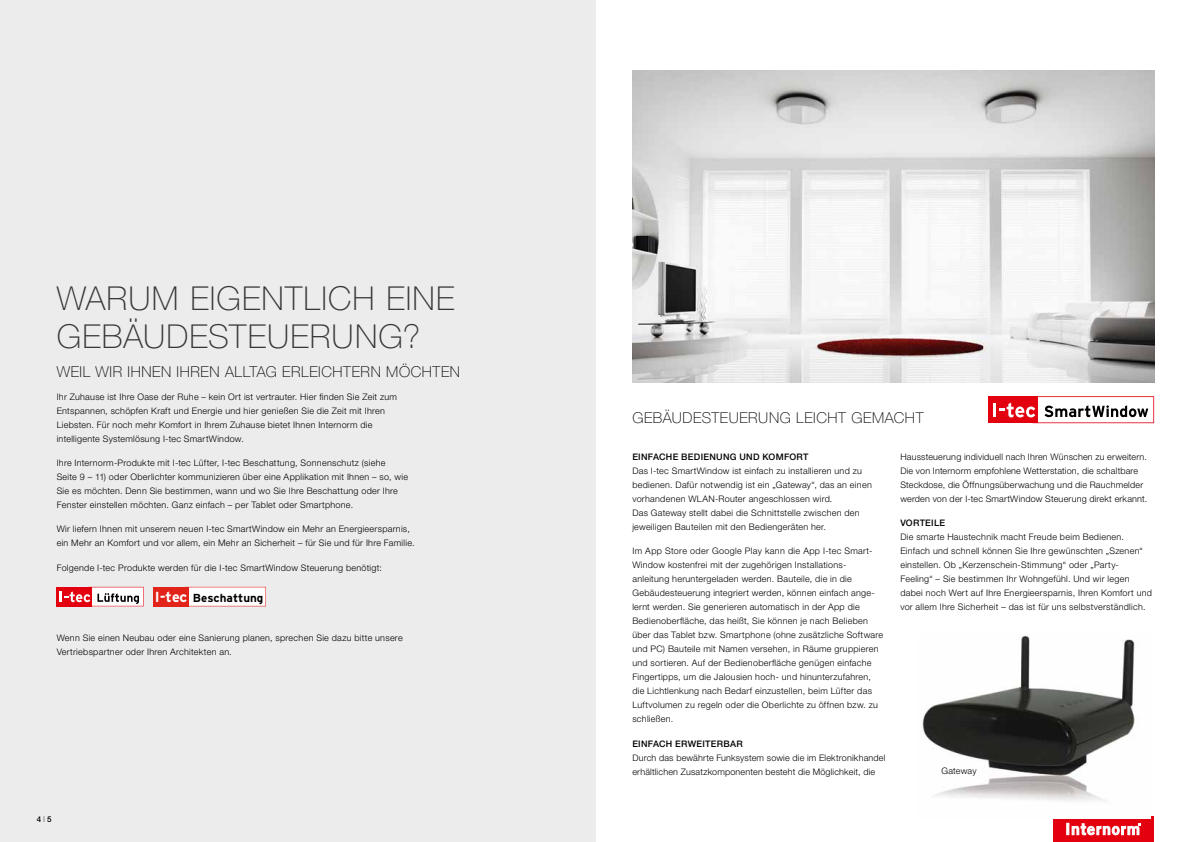
<style>
.page{position:relative;width:1191px;height:842px;background:#fff}
.page>*{position:absolute;margin:0;border:0;box-sizing:border-box;transform-origin:0 0}
.t1{font:100 33px/38px "Helvetica Neue LT Pro";letter-spacing:.035em;color:#3b3b3a}
.t2{font:100 15px "Helvetica Neue LT Pro";letter-spacing:.04em;color:#000}
.t3{font:700 11.6px "Interstate";color:#000}
.t4{font:300 9px/14px "Helvetica Neue LT Pro";letter-spacing:.03em;color:#000}
.t5{font:500 9px "Helvetica Neue LT Pro";letter-spacing:.03em;color:#000}
.t6{font:500 8px "Helvetica Neue LT Pro";color:#000}
.s1{font-size:14.5px;color:#fff}
.s2{font-weight:100}
</style>
<div class="page">
<div style="left:1053px;top:816px;width:100px;height:26px;background:#e3000f"></div>
<svg style="left:1066px;top:823px;width:74px;height:12px"></svg>
<div style="left:0;top:0;width:596px;height:842px;background:#ececed"></div>
<img style="left:632px;top:71px;width:522px;height:312px">
<div style="left:988px;top:396px;width:49px;height:27px;background:#e3000f"></div>
<hr style="left:993px;top:403px;width:3px;height:14px;background:#fff">
<svg style="left:999px;top:396px;width:155px;height:27px"></svg>
<svg style="left:57px;top:587px;width:3px;height:19px"></svg>
<svg style="left:60px;top:587px;width:84px;height:19px"></svg>
<div style="left:153px;top:587px;width:36px;height:19px;background:#e2231a"></div>
<svg style="left:189px;top:587px;width:77px;height:19px"></svg>
<img style="left:922px;top:636px;width:228px;height:182px">
<h1 class="t1" style="left:57px;top:279px;width:366px">WARUM EIGENTLICH EINE<br>GEBÄUDESTEUERUNG?</h1>
<h2 class="t2" style="left:57px;top:363px;width:405px">WEIL WIR IHNEN IHREN ALLTAG ERLEICHTERN MÖCHTEN</h2>
<p class="t4" style="left:57px;top:389px;width:342px">Ihr Zuhause ist Ihre Oase der Ruhe – kein Ort ist vertrauter. Hier finden Sie Zeit zum Entspannen, schöpfen Kraft und Energie und hier genießen Sie die Zeit mit Ihren Liebsten. Für noch mehr Komfort in Ihrem Zuhause bietet Ihnen Internorm die intelligente Systemlösung I-tec SmartWindow.</p>
<p class="t4" style="left:57px;top:456px;width:353px">Ihre Internorm-Produkte mit I-tec Lüfter, I-tec Beschattung, Sonnenschutz (siehe<br>Seite 9 – 11) oder Oberlichter kommunizieren über eine Applikation mit Ihnen – so, wie Sie es möchten. Denn Sie bestimmen, wann und wo Sie Ihre Beschattung oder Ihre Fenster einstellen möchten. Ganz einfach – per Tablet oder Smartphone.</p>
<p class="t4" style="left:57px;top:522px;width:359px">Wir liefern Ihnen mit unserem neuen I-tec SmartWindow ein Mehr an Energieersparnis, ein Mehr an Komfort und vor allem, ein Mehr an Sicherheit – für Sie und für Ihre Familie.</p>
<p class="t4" style="left:57px;top:560px;width:327px">Folgende I-tec Produkte werden für die I-tec SmartWindow Steuerung benötigt:</p>
<p class="t3" style="left:155px;top:591px;width:110px"><span class="s1">I-tec</span> Beschattung</p>
<p class="t4" style="left:57px;top:631px;width:347px">Wenn Sie einen Neubau oder eine Sanierung planen, sprechen Sie dazu bitte unsere<br>Vertriebspartner oder Ihren Architekten an.</p>
<p class="t6" style="left:37px;top:814px;width:16px">4 <span class="s2">I</span> 5</p>
<h2 class="t2" style="left:632px;top:409px;width:72px">GEBÄUDESTEUERUNG</h2>
<h2 class="t2" style="left:796px;top:409px;width:67px">LEICHT GEMA</h2>
<h2 class="t2" style="left:894px;top:409px;width:32px">CHT</h2>
<p class="t5" style="left:632px;top:451px;width:175px">EI NFACHE BEDIENUNG UND KOMFORT</p>
<p class="t4" style="left:632px;top:464px;width:241px">Das I-tec SmartWindow ist einfach zu installieren und zu bedienen. Dafür notwendig ist ein „Gateway“, das an einen vorhandenen WLAN-Router angeschlossen wird.<br>Das Gateway stellt dabei die Schnittstelle zwischen den jeweiligen Bauteilen mit den Bediengeräten her.</p>
<p class="t4" style="left:632px;top:544px;width:252px">Im App Store oder Google Play kann die App I-tec Smart-Window kostenfrei mit der zugehörigen Installations&shy;anleitung heruntergeladen werden. Bauteile, die in die Gebäudesteuerung integriert werden, können einfach ange&shy;lernt werden. Sie generieren automatisch in der App die Bedienoberfläche, das heißt, Sie können je nach Belieben über das Tablet bzw. Smartphone (ohne zusätzliche Software und PC) Bauteile mit Namen versehen, in Räume gruppieren und sortieren. Auf der Bedienoberfläche genügen einfache Fingertipps, um die Jalousien hoch- und hinunterzufahren, die Lichtlenkung nach Bedarf einzustellen, beim Lüfter das Luftvolumen zu regeln oder die Oberlichte zu öffnen bzw. zu schließen.</p>
<p class="t5" style="left:632px;top:738px;width:112px">EINFACH ERWEITERBAR</p>
<p class="t4" style="left:632px;top:750px;width:255px">Durch das bewährte Funksystem sowie die im Elektronikhandel erhältlichen Zusatzkomponenten besteht die Möglichkeit, die</p>
<p class="t4" style="left:900px;top:450px;width:248px">Haussteuerung individuell nach Ihren Wünschen zu erweitern.<br>Die von Internorm empfohlene Wetterstation, die schaltbare Steckdose, die Öffnungsüberwachung und die Rauchmelder werden von der I-tec SmartWindow Steuerung direkt erkannt.</p>
<p class="t5" style="left:900px;top:518px;width:46px">VORTEILE</p>
<p class="t4" style="left:900px;top:530px;width:253px">Die smarte Haustechnik macht Freude beim Bedienen.<br>Einfach und schnell können Sie Ihre gewünschten „Szenen“ einstellen. Ob „Kerzenschein-Stimmung“ oder „Party-Feeling“ – Sie bestimmen Ihr Wohngefühl. Und wir legen dabei noch Wert auf Ihre Energieersparnis, Ihren Komfort und vor allem Ihre Sicherheit – das ist für uns selbstverständlich.</p>
<p class="t4" style="left:941px;top:764px;width:37px">Gateway</p>
</div>
